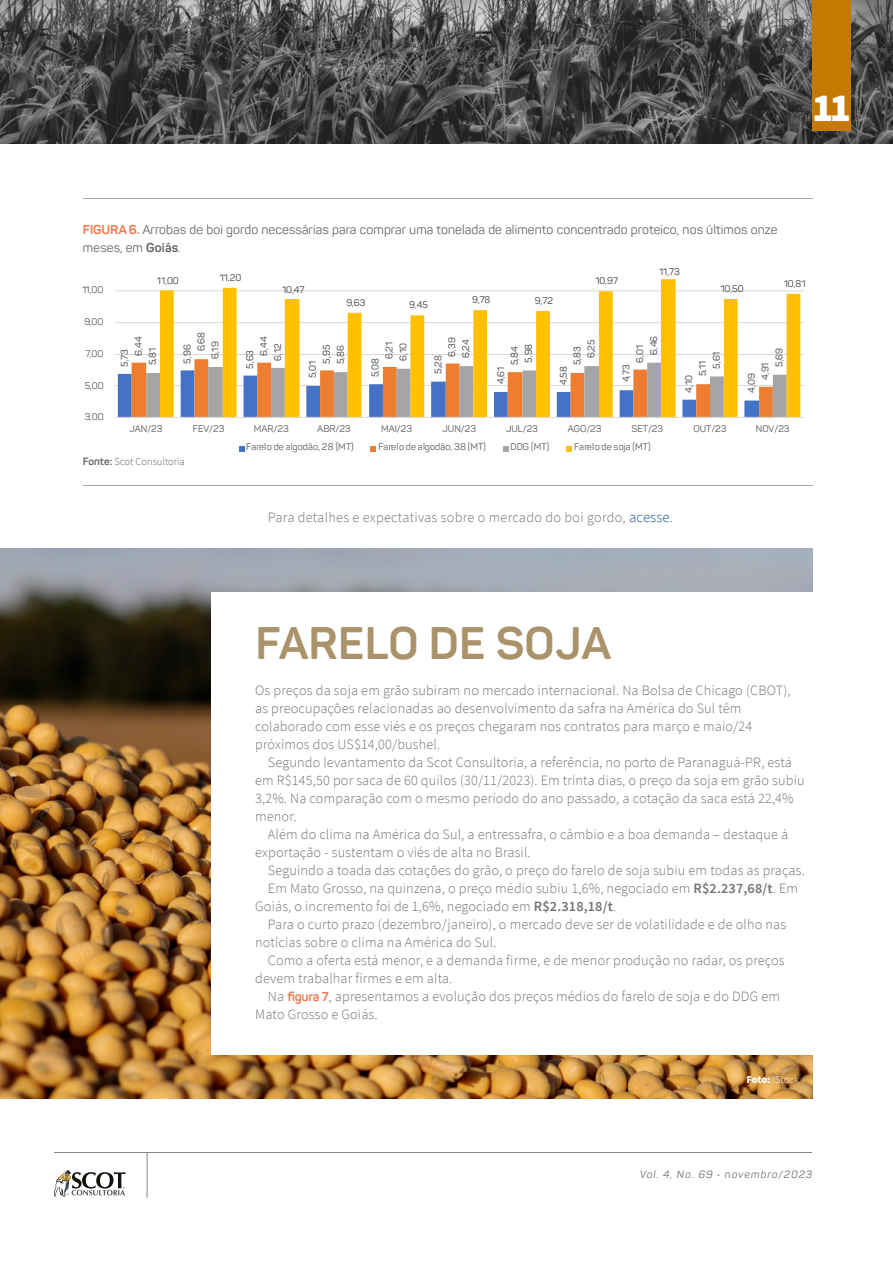
<style>
.page{position:relative;width:893px;height:1263px;background:#fff}
.page>*{position:absolute;margin:0;border:0;box-sizing:border-box;transform-origin:0 0}
.t1{font:700 45px "Panton";letter-spacing:.01em;color:#aa926a}
.t2{font:900 39.45px "Source Sans Pro";color:#fff}
.t3{font:300 14.25px/18px "Source Sans Pro";letter-spacing:.01em;color:#74766f}
.t4{font:12.75px/18px "Panton";letter-spacing:.01em;color:#656861}
.t5{font:italic 10.5px "Panton";letter-spacing:.1em;color:#706f6f}
.t6{font:300 10.5px "Source Sans Pro";color:#656861}
.t7{font:300 10.5px "Source Sans Pro";color:#fff}
.t8{font:9.45px "Panton";color:#404040}
.t9{font:9.45px "Panton";color:#595959}
.s1{font-weight:700;color:#ef7a4d}
.s2{font-weight:700}
.s3{font-family:"Panton";font-weight:700}
.s4{font-size:15px;color:#275b9b}
.s5{font-weight:600}
.s6{font-family:"Panton";font-weight:700;font-size:12.75px;color:#ef7a4d}
.s7{font-weight:900}
</style>
<div class="page">
<img style="left:0;top:0;width:893px;height:143px">
<div style="left:812px;top:0;width:39px;height:130px;background:#c47a00"></div>
<hr style="left:54px;top:1152px;width:758px;height:1px;background:#878787">
<svg style="left:54px;top:1170px;width:72px;height:26px"></svg>
<hr style="left:147px;top:1153px;width:1px;height:45px;background:#878787">
<img style="left:0;top:548px;width:812px;height:550px">
<div style="left:211px;top:592px;width:629px;height:462px;background:#fff"></div>
<hr style="left:83px;top:198px;width:729px;height:1px;background:#a7a8a4">
<hr style="left:83px;top:485px;width:729px;height:1px;background:#a7a8a4">
<hr style="left:115px;top:385px;width:689px;height:1px;background:#d9d9d9">
<hr style="left:115px;top:354px;width:689px;height:1px;background:#d9d9d9">
<hr style="left:115px;top:322px;width:689px;height:1px;background:#d9d9d9">
<hr style="left:115px;top:290px;width:689px;height:1px;background:#d9d9d9">
<svg style="left:118px;top:362px;width:42px;height:55px;background:#b29892"></svg>
<svg style="left:160px;top:279px;width:640px;height:138px"></svg>
<hr style="left:115px;top:417px;width:689px;height:1px;background:#d9d9d9">
<svg style="left:239px;top:446px;width:5px;height:5px"></svg>
<svg style="left:371px;top:446px;width:5px;height:5px"></svg>
<svg style="left:503px;top:446px;width:6px;height:5px"></svg>
<svg style="left:566px;top:446px;width:5px;height:5px"></svg>
<h2 class="t2" style="left:812px;top:81px;width:41px">11</h2>
<p class="t4" style="left:83px;top:220px;width:696px"><span class="s1">FIGURA 6.</span> Arrobas de boi gordo necessárias para comprar uma tonelada de alimento concentrado proteico, nos últimos onze meses, em <span class="s2">Goiás</span>.</p>
<p class="t9" style="left:82px;top:284px;width:23px">11,00</p>
<p class="t9" style="left:85px;top:316px;width:20px">9,00</p>
<p class="t9" style="left:86px;top:347px;width:19px">7,00</p>
<p class="t9" style="left:85px;top:379px;width:20px">5,00</p>
<p class="t9" style="left:85px;top:410px;width:20px">3,00</p>
<p class="t8" style="left:157px;top:275px;width:23px">11,00</p>
<p class="t8" style="left:220px;top:272px;width:23px">11,20</p>
<p class="t8" style="left:282px;top:284px;width:24px">10,47</p>
<p class="t8" style="left:346px;top:297px;width:21px">9,63</p>
<p class="t8" style="left:409px;top:299px;width:20px">9,45</p>
<p class="t8" style="left:472px;top:294px;width:20px">9,78</p>
<p class="t8" style="left:535px;top:295px;width:20px">9,72</p>
<p class="t8" style="left:595px;top:275px;width:24px">10,97</p>
<p class="t8" style="left:659px;top:266px;width:22px">11,73</p>
<p class="t8" style="left:720px;top:283px;width:25px">10,50</p>
<p class="t8" style="left:784px;top:278px;width:23px">10,81</p>
<p class="t8" style="left:133px;top:356px;width:21px;rotate:-90deg">6,44</p>
<p class="t8" style="left:195px;top:351px;width:21px;rotate:-90deg">6,68</p>
<p class="t8" style="left:258px;top:356px;width:21px;rotate:-90deg">6,44</p>
<p class="t8" style="left:321px;top:363px;width:20px;rotate:-90deg">5,95</p>
<p class="t8" style="left:383px;top:359px;width:19px;rotate:-90deg">6,21</p>
<p class="t8" style="left:446px;top:357px;width:21px;rotate:-90deg">6,39</p>
<p class="t8" style="left:509px;top:365px;width:20px;rotate:-90deg">5,84</p>
<p class="t8" style="left:571px;top:365px;width:20px;rotate:-90deg">5,83</p>
<p class="t8" style="left:634px;top:363px;width:19px;rotate:-90deg">6,01</p>
<p class="t8" style="left:147px;top:365px;width:19px;rotate:-90deg">5,81</p>
<p class="t8" style="left:209px;top:359px;width:19px;rotate:-90deg">6,19</p>
<p class="t8" style="left:272px;top:361px;width:19px;rotate:-90deg">6,12</p>
<p class="t8" style="left:335px;top:364px;width:20px;rotate:-90deg">5,86</p>
<p class="t8" style="left:397px;top:361px;width:19px;rotate:-90deg">6,10</p>
<p class="t8" style="left:460px;top:358px;width:20px;rotate:-90deg">6,24</p>
<p class="t8" style="left:523px;top:363px;width:20px;rotate:-90deg">5,98</p>
<p class="t8" style="left:585px;top:358px;width:20px;rotate:-90deg">6,25</p>
<p class="t8" style="left:648px;top:355px;width:21px;rotate:-90deg">6,46</p>
<p class="t8" style="left:119px;top:367px;width:19px;rotate:-90deg">5,73</p>
<p class="t8" style="left:181px;top:363px;width:21px;rotate:-90deg">5,96</p>
<p class="t8" style="left:244px;top:369px;width:20px;rotate:-90deg">5,63</p>
<p class="t8" style="left:307px;top:378px;width:19px;rotate:-90deg">5,01</p>
<p class="t8" style="left:369px;top:377px;width:21px;rotate:-90deg">5,08</p>
<p class="t8" style="left:432px;top:374px;width:20px;rotate:-90deg">5,28</p>
<p class="t8" style="left:495px;top:384px;width:19px;rotate:-90deg">4,61</p>
<p class="t8" style="left:558px;top:385px;width:20px;rotate:-90deg">4,58</p>
<p class="t8" style="left:620px;top:382px;width:20px;rotate:-90deg">4,73</p>
<p class="t8" style="left:711px;top:369px;width:19px;rotate:-90deg">5,61</p>
<p class="t8" style="left:773px;top:367px;width:21px;rotate:-90deg">5,69</p>
<p class="t8" style="left:697px;top:376px;width:17px;rotate:-90deg">5,11</p>
<p class="t8" style="left:759px;top:380px;width:19px;rotate:-90deg">4,91</p>
<p class="t8" style="left:683px;top:393px;width:19px;rotate:-90deg">4,10</p>
<p class="t8" style="left:746px;top:393px;width:21px;rotate:-90deg">4,09</p>
<p class="t9" style="left:129px;top:422px;width:35px">JAN/23</p>
<p class="t9" style="left:193px;top:422px;width:33px">FEV/23</p>
<p class="t9" style="left:254px;top:422px;width:36px">MAR/23</p>
<p class="t9" style="left:317px;top:422px;width:35px">ABR/23</p>
<p class="t9" style="left:381px;top:422px;width:32px">MAI/23</p>
<p class="t9" style="left:443px;top:422px;width:35px">JUN/23</p>
<p class="t9" style="left:506px;top:422px;width:33px">JUL/23</p>
<p class="t9" style="left:568px;top:422px;width:35px">AGO/23</p>
<p class="t9" style="left:631px;top:422px;width:33px">SET/23</p>
<p class="t9" style="left:693px;top:422px;width:34px">OUT/23</p>
<p class="t9" style="left:756px;top:422px;width:35px">NOV/23</p>
<p class="t9" style="left:246px;top:441px;width:109px">Farelo de algodão, 28 (MT)</p>
<p class="t9" style="left:378px;top:441px;width:109px">Farelo de algodão, 38 (MT)</p>
<p class="t9" style="left:511px;top:441px;width:40px">DDG (MT)</p>
<p class="t9" style="left:574px;top:441px;width:78px">Farelo de soja (MT)</p>
<p class="t6" style="left:83px;top:455px;width:103px"><span class="s3">Fonte:</span> Scot Consultoria</p>
<p class="t3" style="left:268px;top:508px;width:406px">Para detalhes e expectativas sobre o mercado do boi gordo, <span class="s4">acesse</span>.</p>
<h1 class="t1" style="left:255px;top:615px;width:357px">FARELO DE SOJA</h1>
<p class="t3" style="left:255px;top:682px;width:537px">Os preços da soja em grão subiram no mercado internacional. Na Bolsa de Chicago (CBOT), as preocupações relacionadas ao desenvolvimento da safra na América do Sul têm colaborado com esse viés e os preços chegaram nos contratos para março e maio/24 próximos dos US$14,00/bushel.</p>
<p class="t3" style="left:255px;top:754px;width:551px;text-indent:13px">Segundo levantamento da Scot Consultoria, a referência, no porto de Paranaguá-PR, está em R$145,50 por saca de 60 quilos (30/11/2023). Em trinta dias, o preço da soja em grão subiu 3,2%. Na comparação com o mesmo período do ano passado, a cotação da saca está 22,4% menor.</p>
<p class="t3" style="left:255px;top:826px;width:534px;text-indent:13px">Além do clima na América do Sul, a entressafra, o câmbio e a boa demanda – destaque à exportação - sustentam o viés de alta no Brasil.</p>
<p class="t3" style="left:268px;top:862px;width:538px">Seguindo a toada das cotações do grão, o preço do farelo de soja subiu em todas as praças.</p>
<p class="t3" style="left:268px;top:880px;width:532px">Em Mato Grosso, na quinzena, o preço médio subiu 1,6%, negociado em <span class="s5">R$2.237,68/t</span>. Em</p>
<p class="t3" style="left:255px;top:898px;width:363px">Goiás, o incremento foi de 1,6%, negociado em <span class="s5">R$2.318,18/t</span>.</p>
<p class="t3" style="left:268px;top:916px;width:520px">Para o curto prazo (dezembro/janeiro), o mercado deve ser de volatilidade e de olho nas</p>
<p class="t3" style="left:255px;top:934px;width:243px">notícias sobre o clima na América do Sul.</p>
<p class="t3" style="left:268px;top:952px;width:518px">Como a oferta está menor, e a demanda firme, e de menor produção no radar, os preços</p>
<p class="t3" style="left:255px;top:970px;width:199px">devem trabalhar firmes e em alta.</p>
<p class="t3" style="left:268px;top:988px;width:514px">Na <span class="s6">figura 7</span>, apresentamos a evolução dos preços médios do farelo de soja e do DDG em</p>
<p class="t3" style="left:255px;top:1006px;width:124px">Mato Grosso e Goiás.</p>
<p class="t7" style="left:746px;top:1073px;width:54px"><span class="s7">Foto:</span> iStock</p>
<p class="t5" style="left:640px;top:1168px;width:174px">Vol. 4, No. 69 • novembro/2023</p>
</div>
